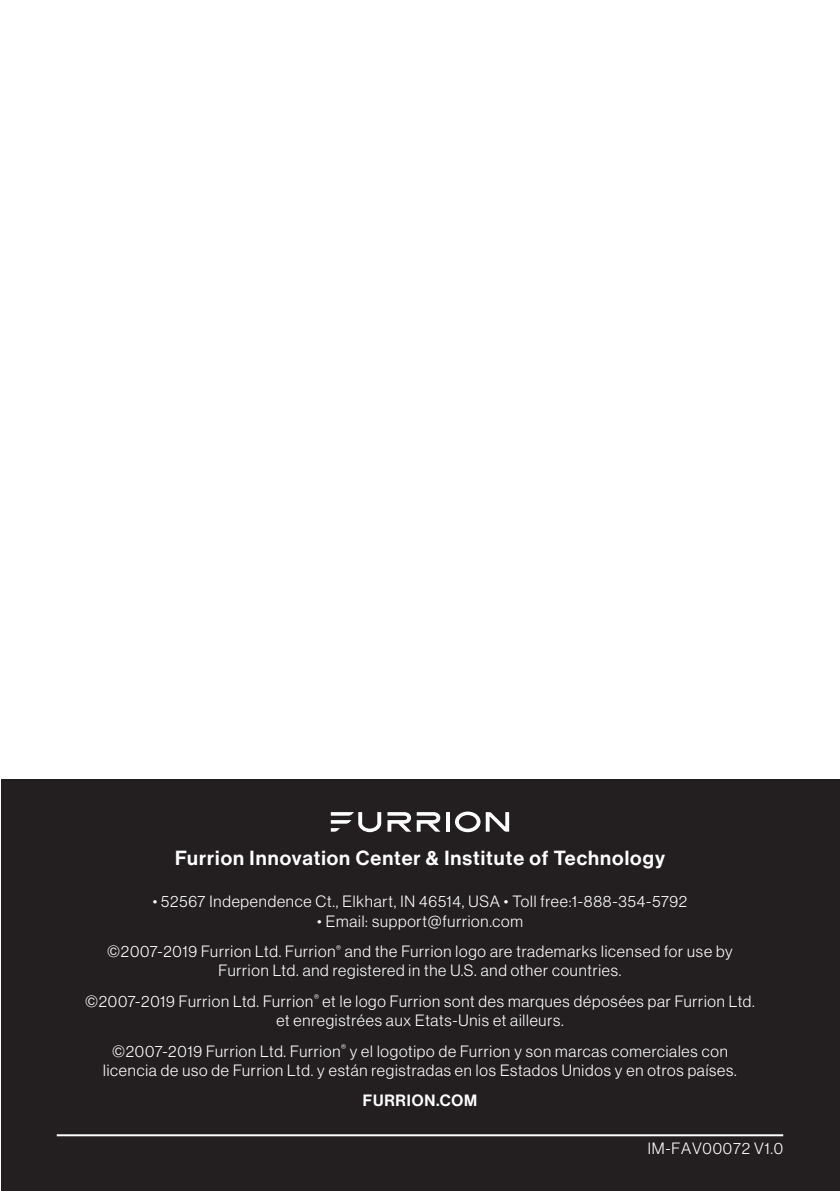
<style>
.page{position:relative;width:840px;height:1191px;background:#fff}
.page>*{position:absolute;margin:0;border:0;box-sizing:border-box;transform-origin:0 0}
.t1{font:20px "N Haas Grotesk DS Pro 65 Md";letter-spacing:.05em;color:#fff}
.t2{font:16px/30.6px "N Haas Grotesk DS Pro 45 Lt";letter-spacing:.05em;color:#fff;text-align:center}
.t3{font:16px "N Haas Grotesk DS Pro 65 Md";letter-spacing:.05em;color:#fff}
</style>
<div class="page">
<div style="left:1px;top:780px;width:838px;height:411px;background:#231f20"></div>
<hr style="left:57px;top:1134px;width:725px;height:2px;background:#fff">
<svg style="left:446px;top:812px;width:3px;height:19px"></svg>
<svg style="left:455px;top:811px;width:54px;height:21px"></svg>
<svg style="left:330px;top:812px;width:51px;height:20px"></svg>
<svg style="left:387px;top:812px;width:53px;height:19px"></svg>
<p class="t1" style="left:175px;top:846px;width:491px">Furrion Innovation Center &amp; Institute of Technology</p>
<p class="t2" style="left:153px;top:886px;width:536px">• 52567 Independence Ct., Elkhart, IN 46514, USA • Toll free:1-888-354-5792</p>
<p class="t2" style="left:107px;top:905px;width:626px">• Email: support@furrion.com<br>©2007-2019 Furrion Ltd. Furrion<sup>®</sup> and the Furrion logo are trademarks licensed for use by</p>
<p class="t2" style="left:85px;top:955px;width:670px">Furrion Ltd. and registered in the U.S. and other countries.<br>©2007-2019 Furrion Ltd. Furrion<sup>®</sup> et le logo Furrion sont des marques déposées par Furrion Ltd.</p>
<p class="t2" style="left:112px;top:1005px;width:616px">et enregistrées aux Etats-Unis et ailleurs.<br>©2007-2019 Furrion Ltd. Furrion<sup>®</sup> y el logotipo de Furrion y son marcas comerciales con</p>
<p class="t2" style="left:103px;top:1054px;width:634px">licencia de uso de Furrion Ltd. y están registradas en los Estados Unidos y en otros países.</p>
<p class="t3" style="left:362px;top:1091px;width:116px">FURRION.COM</p>
<p class="t2" style="left:647px;top:1132px;width:137px">IM-FAV00072 V1.0</p>
</div>
